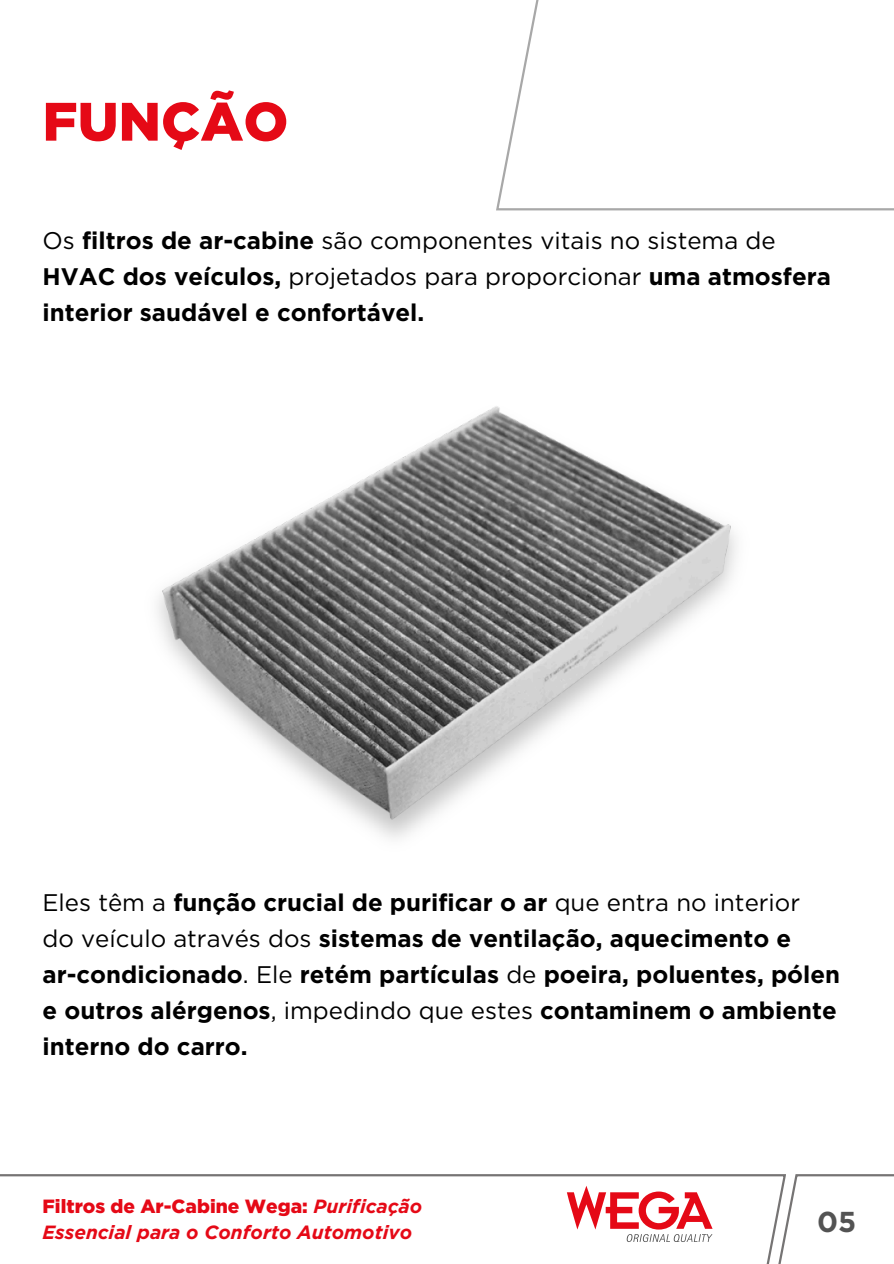
<style>
.page{position:relative;width:894px;height:1264px;background:#fff}
.page>*{position:absolute;margin:0;border:0;box-sizing:border-box;transform-origin:0 0}
.t1{font:900 54px "Gotham";color:#e50916}
.t2{font:700 28.8px "Gotham";color:#535353}
.t3{font:700 24px/36px "Gotham";color:#000}
.t4{font:italic 700 19.05px/26.1px "Gotham";color:#e50916}
.s1{font-weight:400}
.s2{font-weight:900;font-style:normal}
</style>
<div class="page">
<svg style="left:812px;top:210px;width:67px;height:1px"></svg>
<svg style="left:0;top:1174px;width:731px;height:68px"></svg>
<svg style="left:566px;top:1185px;width:146px;height:56px"></svg>
<svg style="left:731px;top:1174px;width:162px;height:89px"></svg>
<svg style="left:496px;top:0;width:397px;height:210px"></svg>
<img style="left:157px;top:406px;width:580px;height:432px">
<p class="t1" style="left:43px;top:89px;width:247px">FUNÇÃO</p>
<h2 class="t3" style="left:43px;top:223px;width:789px"><span class="s1">Os</span> filtros de ar-cabine <span class="s1">são componentes vitais no sistema de<br></span>HVAC dos veículos, <span class="s1">projetados para proporcionar</span> uma atmosfera interior saudável e confortável.</h2>
<p class="t3" style="left:43px;top:884px;width:798px"><span class="s1">Eles têm a</span> função crucial de purificar o ar <span class="s1">que entra no interior<br>do veículo através dos</span> sistemas de ventilação, aquecimento e ar-condicionado<span class="s1">. Ele</span> retém partículas <span class="s1">de</span> poeira, poluentes, pólen e outros alérgenos<span class="s1">, impedindo que estes</span> contaminem o ambiente interno do carro.</p>
<p class="t4" style="left:43px;top:1192px;width:381px"><span class="s2">Filtros de Ar-Cabine Wega:</span> Purificação<br>Essencial para o Conforto Automotivo</p>
<h1 class="t2" style="left:816px;top:1204px;width:41px">05</h1>
</div>
